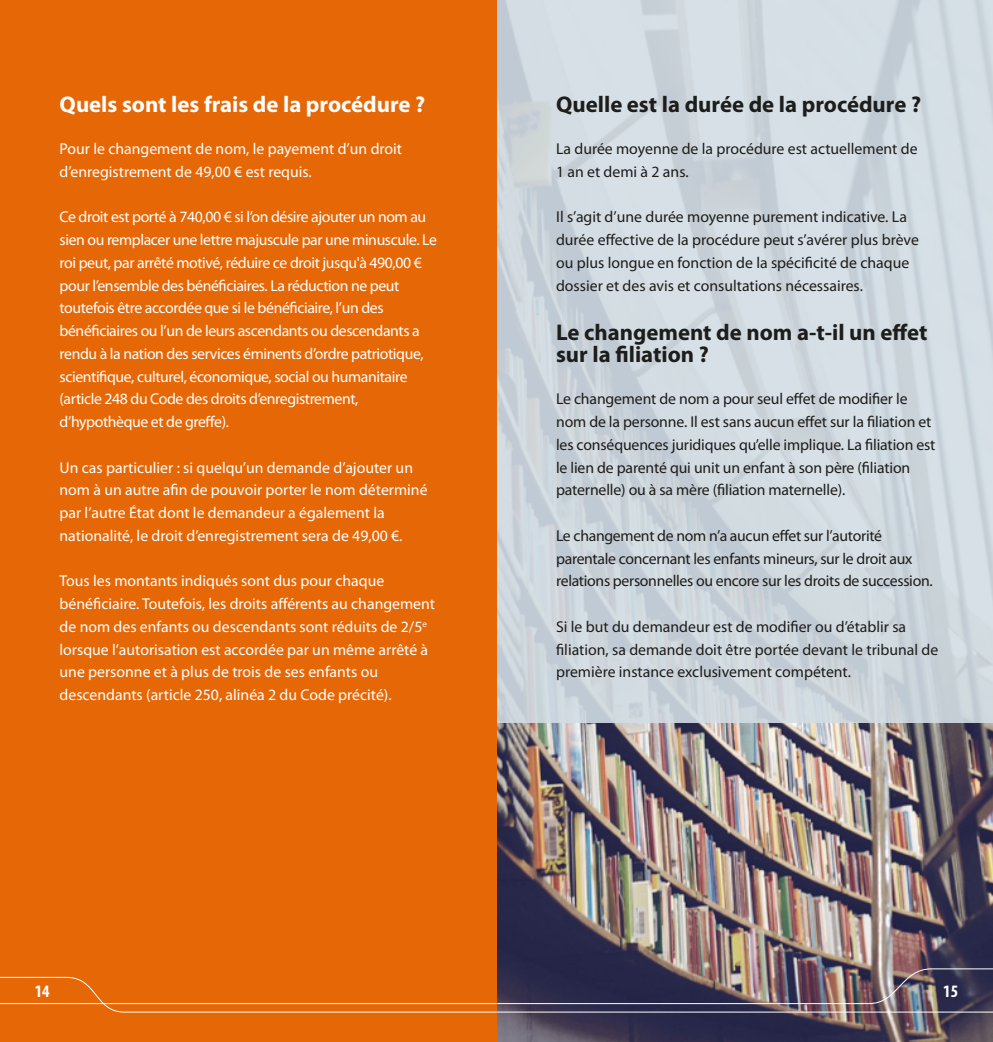
<style>
.page{position:relative;width:993px;height:1042px;background:#fff}
.page>*{position:absolute;margin:0;border:0;box-sizing:border-box;transform-origin:0 0}
.t1{font:700 22.75px/22.8px "Myriad Pro";color:#1d1d1b}
.t2{font:700 22.75px "Myriad Pro";color:#fff}
.t3{font:700 condensed 17.5px "Myriad Pro";color:#fff}
.t4{font:15.75px/22.8px "Myriad Pro";letter-spacing:-.01em;color:#fff}
.t5{font:15.75px/22.8px "Myriad Pro";letter-spacing:-.01em;color:#1d1d1b}
</style>
<div class="page">
<img style="left:496px;top:723px;width:496px;height:319px">
<svg style="left:496px;top:0;width:496px;height:723px;background:#ced7de"></svg>
<div style="left:0;top:0;width:496px;height:1042px;background:#e66706"></div>
<img style="left:0;top:968px;width:992px;height:45px">
<hr style="left:496px;top:1011px;width:496px;height:1px;background:#fff">
<h1 class="t2" style="left:60px;top:90px;width:367px">Quels sont les frais de la procédure ?</h1>
<p class="t4" style="left:60px;top:137px;width:344px">Pour le changement de nom, le payement d’un droit d’enregistrement de 49,00 € est requis.</p>
<p class="t4" style="left:60px;top:205px;width:379px">Ce droit est porté à 740,00 € si l’on désire ajouter un nom au sien ou remplacer une lettre majuscule par une minuscule. Le roi peut, par arrêté motivé, réduire ce droit jusqu'à 490,00 € pour l’ensemble des bénéficiaires. La réduction ne peut toutefois être accordée que si le bénéficiaire, l’un des bénéficiaires ou l’un de leurs ascendants ou descendants a rendu à la nation des services éminents d’ordre patriotique, scientifique, culturel, économique, social ou humanitaire (article 248 du Code des droits d’enregistrement, d’hypothèque et de greffe).</p>
<p class="t4" style="left:60px;top:456px;width:369px">Un cas particulier : si quelqu’un demande d’ajouter un nom à un autre afin de pouvoir porter le nom déterminé par l’autre État dont le demandeur a également la nationalité, le droit d’enregistrement sera de 49,00 €.</p>
<p class="t4" style="left:60px;top:569px;width:377px">Tous les montants indiqués sont dus pour chaque bénéficiaire. Toutefois, les droits afférents au changement de nom des enfants ou descendants sont réduits de 2/5<sup>e </sup>lorsque l’autorisation est accordée par un même arrêté à une personne et à plus de trois de ses enfants ou descendants (article 250, alinéa 2 du Code précité).</p>
<h1 class="t1" style="left:556px;top:92px;width:366px">Quelle est la durée de la procédure ?</h1>
<p class="t5" style="left:556px;top:137px;width:363px">La durée moyenne de la procédure est actuellement de<br>1 an et demi à 2 ans.</p>
<p class="t5" style="left:556px;top:205px;width:364px">Il s’agit d’une durée moyenne purement indicative. La durée effective de la procédure peut s’avérer plus brève ou plus longue en fonction de la spécificité de chaque dossier et des avis et consultations nécessaires.</p>
<h1 class="t1" style="left:556px;top:320px;width:373px">Le changement de nom a-t-il un effet sur la filiation ?</h1>
<p class="t5" style="left:556px;top:387px;width:381px">Le changement de nom a pour seul effet de modifier le nom de la personne. Il est sans aucun effet sur la filiation et les conséquences juridiques qu’elle implique. La filiation est le lien de parenté qui unit un enfant à son père (filiation paternelle) ou à sa mère (filiation maternelle).</p>
<p class="t5" style="left:556px;top:524px;width:378px">Le changement de nom n’a aucun effet sur l’autorité parentale concernant les enfants mineurs, sur le droit aux relations personnelles ou encore sur les droits de succession.</p>
<p class="t5" style="left:556px;top:615px;width:384px">Si le but du demandeur est de modifier ou d’établir sa filiation, sa demande doit être portée devant le tribunal de première instance exclusivement compétent.</p>
<p class="t3" style="left:35px;top:980px;width:16px">14</p>
<p class="t3" style="left:942px;top:980px;width:16px">15</p>
</div>
